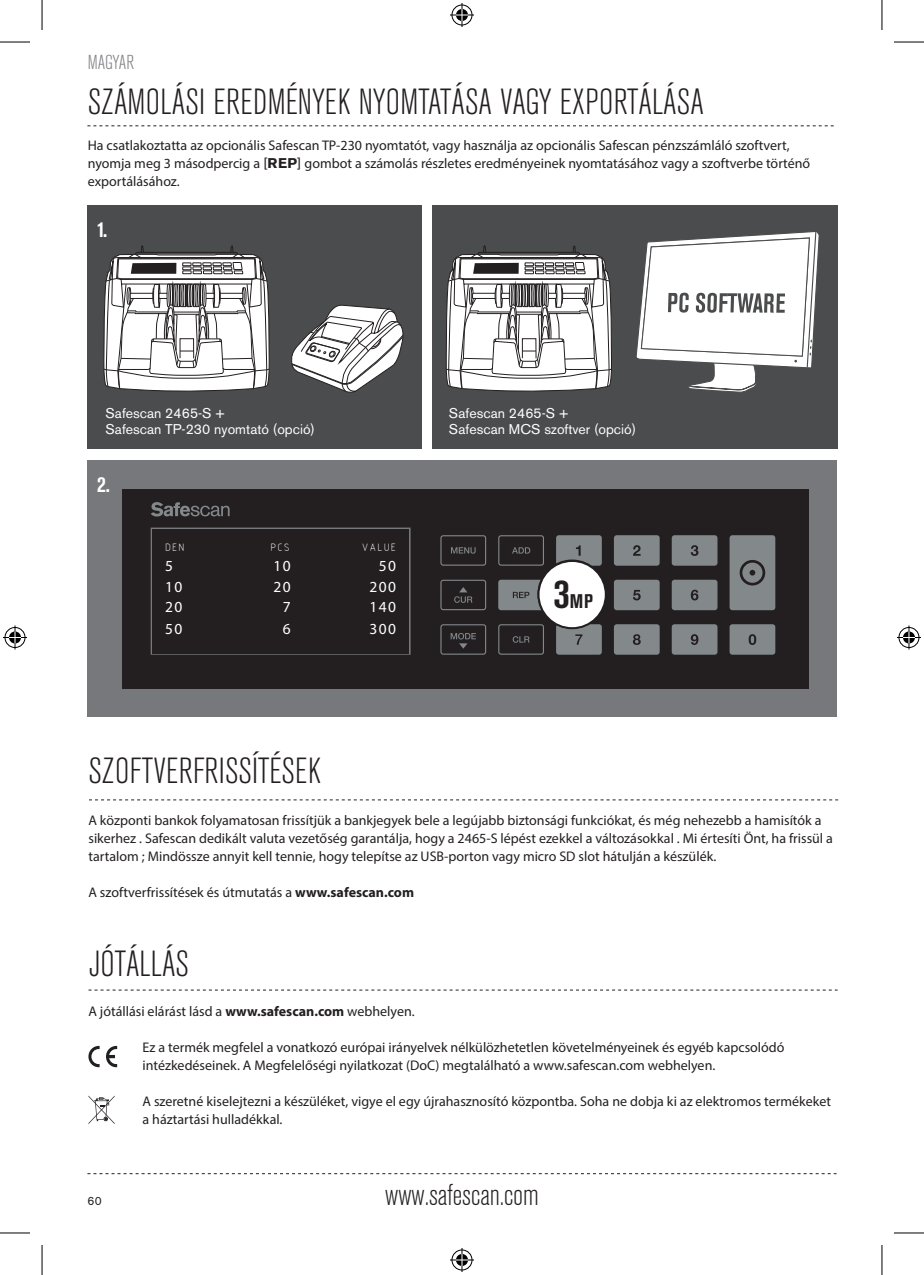
<style>
.page{position:relative;width:924px;height:1275px;background:#fff}
.page>*{position:absolute;margin:0;border:0;box-sizing:border-box;transform-origin:0 0}
.t1{font:300 condensed 36px "Akzidenz Grotesk BE";color:#231f20}
.t2{font:300 condensed 30px "Akzidenz Grotesk BE";color:#231f20}
.t3{font:700 condensed 22px "Akzidenz Grotesk BE";color:#fff}
.t4{font:300 condensed 20px "Akzidenz Grotesk BE";letter-spacing:-.01em;color:#808285}
.t5{font:700 condensed 19.6px "Akzidenz Grotesk BE";color:#231f20}
.t6{font:700 condensed 19.6px "Akzidenz Grotesk Pro";color:#231f20}
.t7{font:15.4px/20.8px "Myriad Pro";letter-spacing:.1em;color:#fff;text-align:justify}
.t8{font:14px/18px "Myriad Pro";color:#231f20}
.t9{font:14px/16px "Akzidenz Grotesk BE";color:#fff}
.t10{font:12px "Akzidenz Grotesk BE";color:#231f20}
.t11{font:10.8px "SW Isop 3";letter-spacing:.1em;color:#fff}
.s1{font-family:"Akzidenz Grotesk BE"}
.s2{font-family:"Akzidenz Grotesk BE";font-weight:700}
.s3{font-size:41px}
.s4{font-family:"Akzidenz Grotesk Pro";font-size:41px}
.s5{font-weight:700}
</style>
<div class="page">
<svg style="left:87px;top:1173px;width:749px;height:1px"></svg>
<svg style="left:89px;top:799px;width:748px;height:1px"></svg>
<svg style="left:88px;top:989px;width:749px;height:1px"></svg>
<svg style="left:88px;top:1046px;width:12px;height:21px"></svg>
<svg style="left:106px;top:1046px;width:11px;height:21px"></svg>
<svg style="left:88px;top:1095px;width:27px;height:29px"></svg>
<svg style="left:87px;top:125px;width:746px;height:1px"></svg>
<div style="left:88px;top:206px;width:334px;height:243px;background:#4b4c4d"></div>
<div style="left:432px;top:206px;width:405px;height:243px;background:#4b4c4d"></div>
<div style="left:87px;top:460px;width:749px;height:256px;background:#76787b"></div>
<div style="left:122px;top:489px;width:686px;height:199px;background:#231f20"></div>
<svg style="left:151px;top:502px;width:78px;height:14px"></svg>
<div style="left:498px;top:580px;width:45px;height:30px;background:#83888a;border-radius:3px"></div>
<svg style="left:440px;top:535px;width:46px;height:30px"></svg>
<svg style="left:498px;top:535px;width:45px;height:30px"></svg>
<svg style="left:512px;top:592px;width:17px;height:6px"></svg>
<svg style="left:498px;top:624px;width:45px;height:30px"></svg>
<div style="left:556px;top:535px;width:45px;height:30px;background:#83888a;border-radius:3px"></div>
<svg style="left:576px;top:545px;width:4px;height:11px"></svg>
<svg style="left:556px;top:624px;width:45px;height:30px"></svg>
<div style="left:613px;top:535px;width:46px;height:30px;background:#83888a;border-radius:3px"></div>
<div style="left:613px;top:624px;width:46px;height:30px;background:#83888a;border-radius:3px"></div>
<svg style="left:633px;top:545px;width:7px;height:11px"></svg>
<svg style="left:613px;top:580px;width:46px;height:30px"></svg>
<svg style="left:633px;top:634px;width:7px;height:11px"></svg>
<div style="left:671px;top:535px;width:46px;height:30px;background:#83888a;border-radius:3px"></div>
<svg style="left:690px;top:545px;width:8px;height:11px"></svg>
<svg style="left:671px;top:580px;width:46px;height:30px"></svg>
<svg style="left:671px;top:624px;width:46px;height:30px"></svg>
<div style="left:729px;top:535px;width:46px;height:75px;background:#83888a;border-radius:3px"></div>
<svg style="left:739px;top:560px;width:25px;height:25px"></svg>
<svg style="left:729px;top:624px;width:46px;height:30px"></svg>
<svg style="left:440px;top:580px;width:46px;height:30px"></svg>
<svg style="left:440px;top:624px;width:46px;height:30px"></svg>
<div style="left:153px;top:530px;width:255px;height:123px;background:#231f20"></div>
<svg style="left:291px;top:305px;width:113px;height:88px"></svg>
<svg style="left:636px;top:232px;width:183px;height:160px"></svg>
<svg style="left:103px;top:245px;width:167px;height:147px;background:#bdbcbc"></svg>
<svg style="left:445px;top:245px;width:167px;height:147px;background:#bcbcbc"></svg>
<div style="left:538px;top:561px;width:67px;height:67px;background:#fff;border-radius:50%"></div>
<div style="left:537px;top:560px;width:69px;height:69px;border:2px solid #231f20;border-radius:50%"></div>
<hr style="left:0;top:42px;width:30px;height:1px;background:#000">
<hr style="left:893px;top:42px;width:30px;height:1px;background:#000">
<hr style="left:0;top:1232px;width:30px;height:1px;background:#000">
<hr style="left:893px;top:1232px;width:30px;height:1px;background:#000">
<hr style="left:42px;top:0;width:1px;height:30px;background:#000">
<hr style="left:42px;top:1245px;width:1px;height:30px;background:#000">
<hr style="left:881px;top:0;width:1px;height:30px;background:#000">
<hr style="left:881px;top:1245px;width:1px;height:30px;background:#000">
<svg style="left:450px;top:3px;width:24px;height:24px"></svg>
<svg style="left:450px;top:1248px;width:24px;height:24px"></svg>
<svg style="left:3px;top:625px;width:24px;height:24px"></svg>
<svg style="left:897px;top:625px;width:23px;height:24px"></svg>
<h3 class="t4" style="left:88px;top:52px;width:47px">MAGYAR</h3>
<h1 class="t1" style="left:88px;top:82px;width:617px">SZÁMOLÁSI EREDMÉNYEK NYOMTATÁSA VAGY EXPORTÁLÁSA</h1>
<p class="t8" style="left:88px;top:136px;width:723px">Ha csatlakoztatta az opcionális Safescan TP-230 nyomtatót, vagy használja az opcionális Safescan pénzszámláló szoftvert, nyomja meg 3 másodpercig a <span class="s1">[</span><span class="s2">REP</span><span class="s1">]</span> gombot a számolás részletes eredményeinek nyomtatásához vagy a szoftverbe történő exportálásához.</p>
<h3 class="t3" style="left:97px;top:216px;width:12px">1.</h3>
<p class="t9" style="left:105px;top:405px;width:211px">Safescan 2465-S +<br>Safescan TP-230 nyomtató (opció)</p>
<p class="t9" style="left:449px;top:405px;width:189px">Safescan 2465-S +<br>Safescan MCS szoftver (opció)</p>
<h3 class="t3" style="left:97px;top:471px;width:14px">2.</h3>
<p class="t11" style="left:165px;top:540px;width:21px">DEN</p>
<p class="t11" style="left:270px;top:540px;width:21px">PCS</p>
<p class="t11" style="left:361px;top:540px;width:36px">VALUE</p>
<p class="t7" style="left:165px;top:555px;width:9px">5</p>
<p class="t7" style="left:273px;top:555px;width:19px">10</p>
<p class="t7" style="left:369px;top:555px;width:28px;text-indent:9px">50<br>200<br>140</p>
<p class="t7" style="left:165px;top:576px;width:19px">10</p>
<p class="t7" style="left:273px;top:576px;width:19px">20</p>
<p class="t7" style="left:165px;top:596px;width:19px">20</p>
<p class="t7" style="left:283px;top:596px;width:9px">7</p>
<p class="t7" style="left:165px;top:618px;width:19px">50</p>
<p class="t7" style="left:283px;top:618px;width:9px">6</p>
<p class="t7" style="left:369px;top:618px;width:28px">300</p>
<h3 class="t5" style="left:547px;top:590px;width:48px"><span class="s3">3</span><span class="s4">3</span>SEC</h3>
<h3 class="t6" style="left:569px;top:589px;width:25px">MP</h3>
<h1 class="t1" style="left:88px;top:751px;width:234px">SZOFTVERFRISSÍTÉSEK</h1>
<p class="t8" style="left:88px;top:811px;width:745px">A központi bankok folyamatosan frissítjük a bankjegyek bele a legújabb biztonsági funkciókat, és még nehezebb a hamisítók a sikerhez . Safescan dedikált valuta vezetőség garantálja, hogy a 2465-S lépést ezekkel a változásokkal . Mi értesíti Önt, ha frissül a tartalom ; Mindössze annyit kell tennie, hogy telepítse az USB-porton vagy micro SD slot hátulján a készülék.</p>
<p class="t8" style="left:88px;top:883px;width:327px">A szoftverfrissítések és útmutatás a <span class="s5">www.safescan.com</span></p>
<h1 class="t1" style="left:88px;top:944px;width:102px">JÓTÁLLÁS</h1>
<p class="t8" style="left:88px;top:1002px;width:327px">A jótállási elárást lásd a <span class="s5">www.safescan.com</span> webhelyen.</p>
<p class="t8" style="left:142px;top:1038px;width:643px">Ez a termék megfelel a vonatkozó európai irányelvek nélkülözhetetlen követelményeinek és egyéb kapcsolódó intézkedéseinek. A Megfelelőségi nyilatkozat (DoC) megtalálható a www.safescan.com webhelyen.</p>
<p class="t8" style="left:142px;top:1092px;width:689px">A szeretné kiselejtezni a készüléket, vigye el egy újrahasznosító központba. Soha ne dobja ki az elektromos termékeket a háztartási hulladékkal.</p>
<p class="t10" style="left:87px;top:1193px;width:16px">60</p>
<h2 class="t2" style="left:385px;top:1178px;width:155px">www.safescan.com</h2>
</div>
